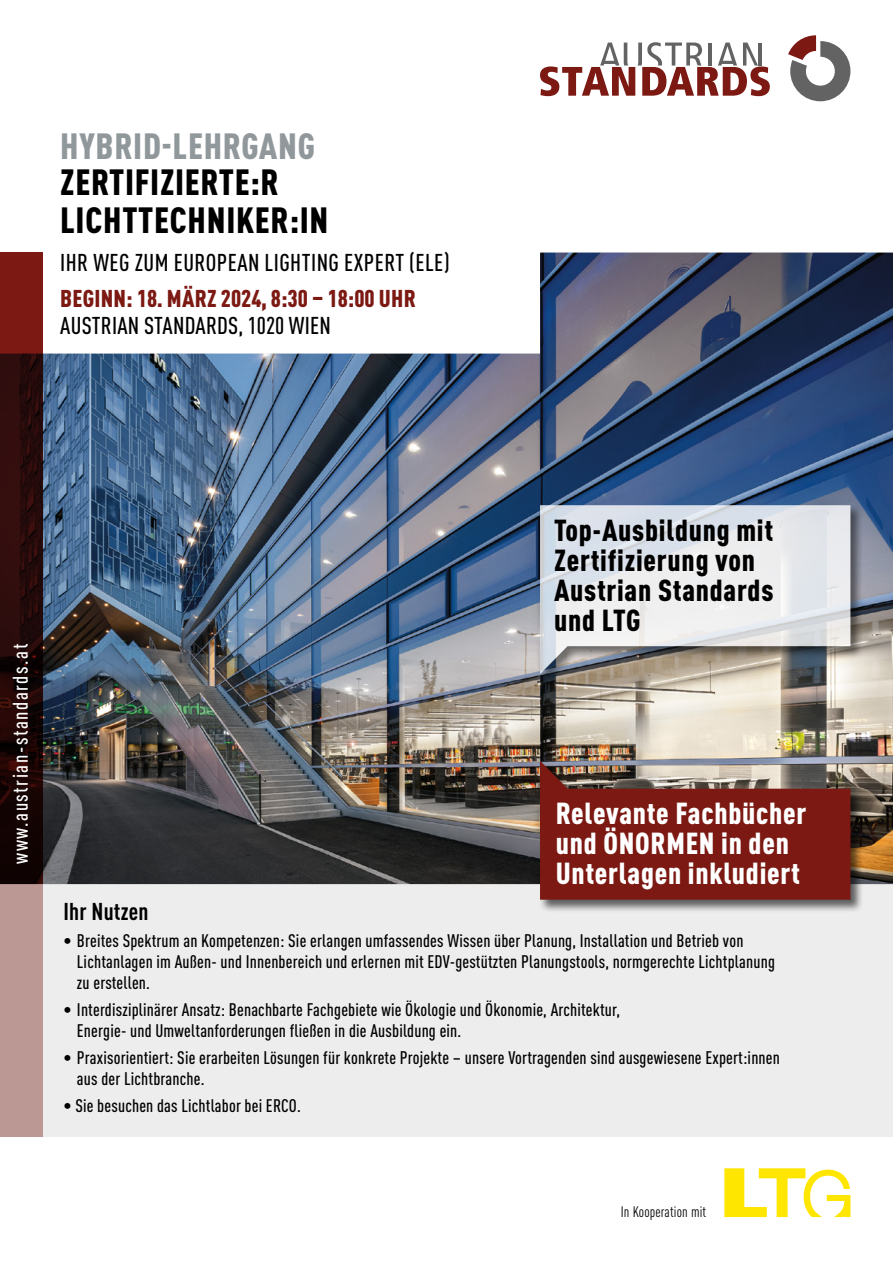
<style>
.page{position:relative;width:893px;height:1263px;background:#fff}
.page>*{position:absolute;margin:0;border:0;box-sizing:border-box;transform-origin:0 0}
.t1{font:900 condensed 36px/37.5px "DINOT";letter-spacing:.02em;color:#000}
.t2{font:900 condensed 36px "DINOT";letter-spacing:.02em;color:#91989c}
.t3{font:900 condensed 30px/30px "DINOT";letter-spacing:.025em;color:#000}
.t4{font:900 condensed 30px/30px "DINOT";letter-spacing:.025em;color:#fff}
.t5{font:500 condensed 24px "DINOT";letter-spacing:.02em;color:#000}
.t6{font:900 condensed 24px "DINOT";letter-spacing:.01em;color:#7c1913}
.t7{font:700 condensed 24px "DINOT";letter-spacing:.01em;color:#000}
.t8{font:500 condensed 21px "DINOT";letter-spacing:.075em;color:#fff}
.t9{font:500 condensed 18px/21px "DINOT";letter-spacing:.01em;color:#000}
.t10{font:condensed 15px "DINOT";letter-spacing:.01em;color:#000}
</style>
<div class="page">
<div style="left:0;top:884px;width:893px;height:253px;background:#ededed"></div>
<img style="left:43px;top:253px;width:850px;height:631px">
<svg style="left:0;top:253px;width:43px;height:631px;background:#300b0a"></svg>
<div style="left:0;top:884px;width:43px;height:253px;background:#bc9895"></div>
<svg style="left:540px;top:42px;width:230px;height:54px"></svg>
<hr style="left:758px;top:43px;width:4px;height:23px;background:#646363">
<svg style="left:788px;top:35px;width:62px;height:66px"></svg>
<div style="left:539px;top:504px;width:324px;height:182px;background:#000;opacity:.6"></div>
<svg style="left:540px;top:505px;width:310px;height:169px"></svg>
<svg style="left:724px;top:1168px;width:126px;height:49px"></svg>
<div style="left:539px;top:761px;width:324px;height:151px;background:#000;opacity:.6"></div>
<svg style="left:540px;top:761px;width:310px;height:139px;background:#802e28"></svg>
<h1 class="t2" style="left:60px;top:119px;width:256px">HYBRID-LEHRGANG</h1>
<h1 class="t1" style="left:60px;top:161px;width:270px">ZERTIFIZIERTE:R<br>LICHTTECHNIKER:IN</h1>
<h3 class="t5" style="left:60px;top:246px;width:391px">IHR WEG ZUM EUROPEAN LIGHTING EXPERT (ELE)</h3>
<h3 class="t6" style="left:60px;top:280px;width:357px">BEGINN: 18. MÄRZ 2024, 8:30 – 18:00 UHR</h3>
<h3 class="t5" style="left:60px;top:309px;width:272px">AUSTRIAN STANDARDS, 1020 WIEN</h3>
<p class="t8" style="left:5px;top:864px;width:222px;rotate:-90deg">www.austrian-standards.at</p>
<h2 class="t3" style="left:554px;top:512px;width:221px">Top-Ausbildung mit<br>Zertifizierung von<br>Austrian Standards und LTG</h2>
<h2 class="t4" style="left:556px;top:796px;width:252px">Relevante Fachbücher und ÖNORMEN in den<br>Unterlagen inkludiert</h2>
<h3 class="t7" style="left:63px;top:893px;width:86px">Ihr Nutzen</h3>
<p class="t9" style="left:77px;top:928px;width:699px;text-indent:-14px">• Breites Spektrum an Kompetenzen: Sie erlangen umfassendes Wissen über Planung, Installation und Betrieb von<br>Lichtanlagen im Außen- und Innenbereich und erlernen mit EDV-gestützten Planungstools, normgerechte Lichtplanung zu erstellen.</p>
<p class="t9" style="left:77px;top:997px;width:545px;text-indent:-14px">• Interdisziplinärer Ansatz: Benachbarte Fachgebiete wie Ökologie und Ökonomie, Architektur,<br>Energie- und Umweltanforderungen fließen in die Ausbildung ein.</p>
<p class="t9" style="left:77px;top:1045px;width:704px;text-indent:-14px">• Praxisorientiert: Sie erarbeiten Lösungen für konkrete Projekte – unsere Vortragenden sind ausgewiesene Expert:innen aus der Lichtbranche.</p>
<p class="t9" style="left:63px;top:1093px;width:239px">• Sie besuchen das Lichtlabor bei ERCO.</p>
<p class="t10" style="left:621px;top:1201px;width:87px">In Kooperation mit</p>
</div>
